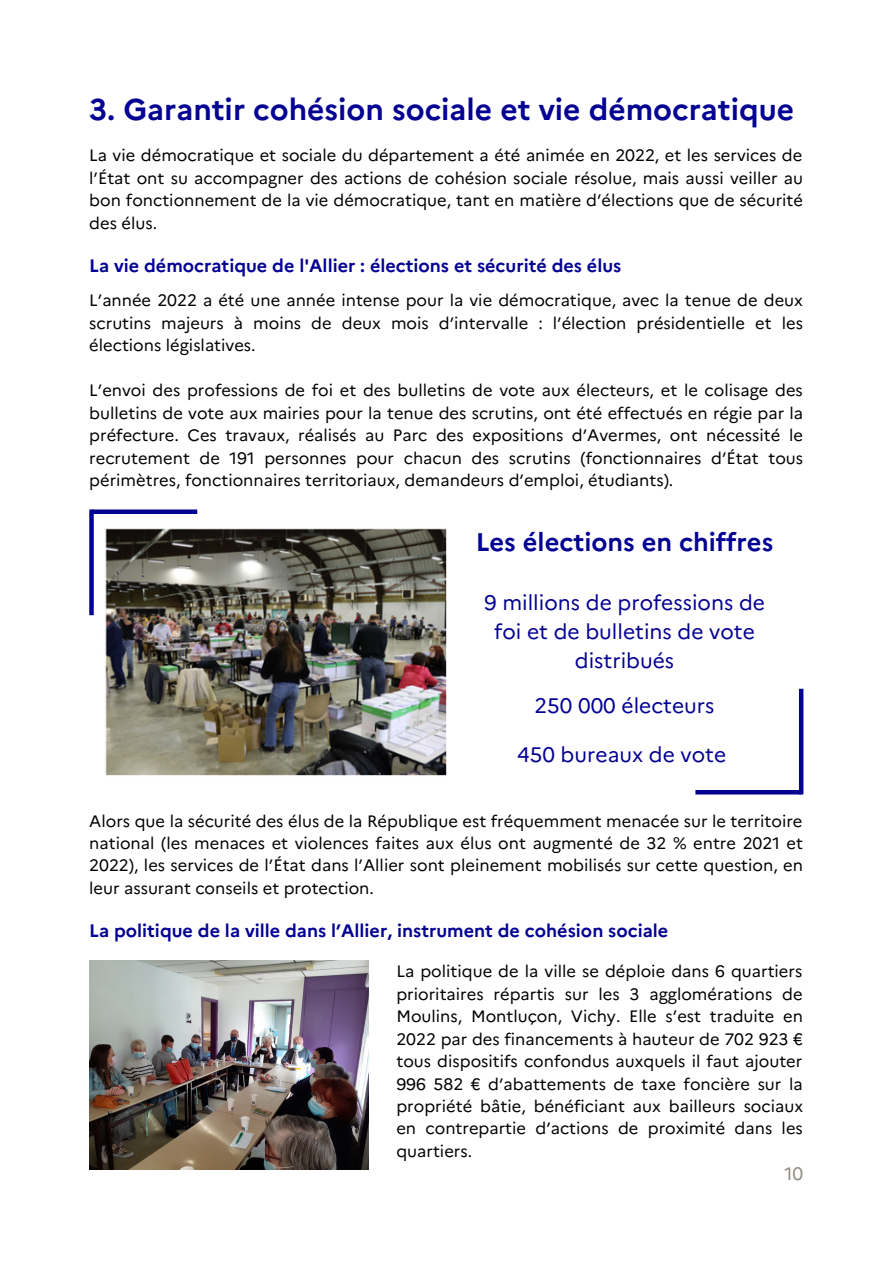
<style>
.page{position:relative;width:893px;height:1264px;background:#fff}
.page>*{position:absolute;margin:0;border:0;box-sizing:border-box;transform-origin:0 0}
.t1{font:700 30px "Marianne";color:#040292}
.t2{font:700 25.5px "Marianne";color:#040292}
.t3{font:21px/29px "Marianne";color:#040292;text-align:center}
.t4{font:700 18px "Marianne";color:#040292}
.t5{font:18px "Marianne";color:#8f8a7e}
.t6{font:16.5px/22.5px "Marianne";color:#000;text-align:justify}
</style>
<div class="page">
<hr style="left:695px;top:790px;width:106px;height:4px;background:#040292">
<div style="left:798px;top:688px;width:5px;height:106px;background:#040292"></div>
<div style="left:91px;top:509px;width:106px;height:5px;background:#040292"></div>
<div style="left:89px;top:509px;width:5px;height:106px;background:#040292"></div>
<img style="left:105px;top:528px;width:341px;height:248px">
<img style="left:89px;top:960px;width:279px;height:209px">
<p class="t1" style="left:89px;top:86px;width:706px">3. Garantir cohésion sociale et vie démocratique</p>
<p class="t6" style="left:89px;top:143px;width:715px">La vie démocratique et sociale du département a été animée en 2022, et les services de l’État ont su accompagner des actions de cohésion sociale résolue, mais aussi veiller au bon fonctionnement de la vie démocratique, tant en matière d’élections que de sécurité des élus.</p>
<p class="t4" style="left:89px;top:251px;width:533px">La vie démocratique de l'Allier : élections et sécurité des élus</p>
<p class="t6" style="left:89px;top:288px;width:715px">L’année 2022 a été une année intense pour la vie démocratique, avec la tenue de deux scrutins majeurs à moins de deux mois d’intervalle : l’élection présidentielle et les élections législatives.</p>
<p class="t6" style="left:89px;top:378px;width:715px">L’envoi des professions de foi et des bulletins de vote aux électeurs, et le colisage des bulletins de vote aux mairies pour la tenue des scrutins, ont été effectués en régie par la préfecture. Ces travaux, réalisés au Parc des expositions d’Avermes, ont nécessité le recrutement de 191 personnes pour chacun des scrutins (fonctionnaires d’État tous périmètres, fonctionnaires territoriaux, demandeurs d’emploi, étudiants).</p>
<p class="t2" style="left:475px;top:522px;width:299px">Les élections en chiffres</p>
<p class="t3" style="left:484px;top:586px;width:282px">9 millions de professions de foi et de bulletins de vote distribués</p>
<p class="t3" style="left:534px;top:689px;width:181px">250 000 électeurs</p>
<p class="t3" style="left:517px;top:738px;width:210px">450 bureaux de vote</p>
<p class="t6" style="left:89px;top:808px;width:715px">Alors que la sécurité des élus de la République est fréquemment menacée sur le territoire national (les menaces et violences faites aux élus ont augmenté de 32 % entre 2021 et 2022), les services de l’État dans l’Allier sont pleinement mobilisés sur cette question, en leur assurant conseils et protection.</p>
<p class="t4" style="left:89px;top:916px;width:580px">La politique de la ville dans l’Allier, instrument de cohésion sociale</p>
<p class="t6" style="left:396px;top:958px;width:408px">La politique de la ville se déploie dans 6 quartiers prioritaires répartis sur les 3 agglomérations de Moulins, Montluçon, Vichy. Elle s’est traduite en 2022 par des financements à hauteur de 702 923 € tous dispositifs confondus auxquels il faut ajouter 996 582 € d’abattements de taxe foncière sur la propriété bâtie, bénéficiant aux bailleurs sociaux en contrepartie d’actions de proximité dans les quartiers.</p>
<p class="t5" style="left:784px;top:1159px;width:21px">10</p>
</div>
